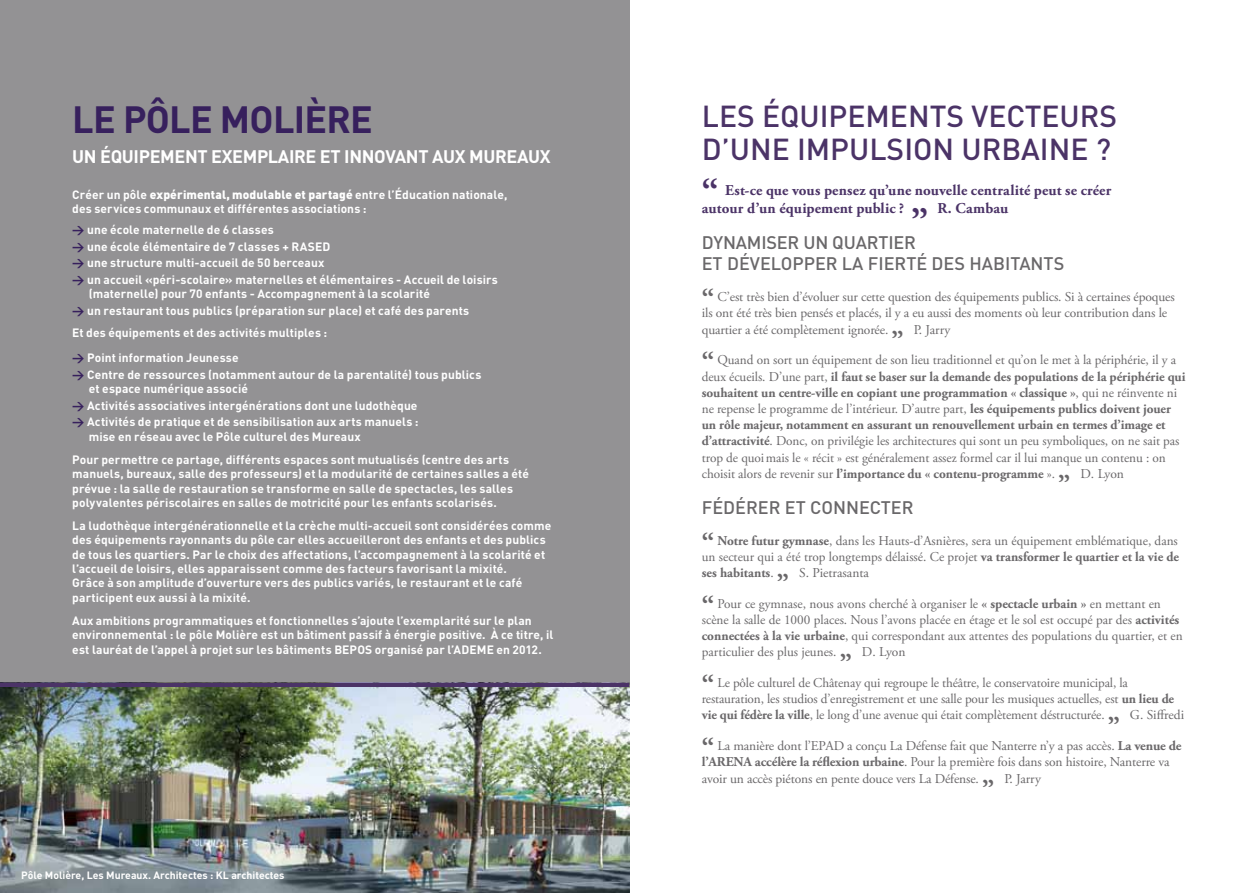
<style>
.page{position:relative;width:1259px;height:893px;background:#fff}
.page>*{position:absolute;margin:0;border:0;box-sizing:border-box;transform-origin:0 0}
.t1{font:700 37.5px "DIN";letter-spacing:.105em;color:#37205d}
.t2{font:700 36px "Adobe Garamond Pro";color:#4b3367}
.t3{font:700 34.95px "Adobe Garamond Pro";color:#4b3367}
.t4{font:500 30px/33px "DIN";letter-spacing:.05em;color:#4b3367;text-align:right}
.t5{font:500 18px/21.6px "DIN";color:#6a686a}
.t6{font:700 18px "DIN";color:#fff}
.t7{font:700 15px/18px "Adobe Garamond Pro";letter-spacing:.01em;color:#4b3367}
.t8{font:13.5px/16.2px "Adobe Garamond Pro";letter-spacing:-.01em;color:#6a686a}
.t9{font:700 12px/14.4px "DIN";letter-spacing:.01em;color:#fff}
.t10{font:700 10.5px "DIN";color:#fff}
.s1{font-weight:900}
.s2{color:#37205d}
.s3{font-weight:700;font-size:26.25px}
.s4{font-weight:700;font-size:25.5px}
.s5{font-weight:700}
</style>
<div class="page">
<div style="left:0;top:0;width:629px;height:893px;background:#939294"></div>
<img style="left:0;top:687px;width:629px;height:206px">
<div style="left:0;top:682px;width:629px;height:5px;background:#4b3367"></div>
<h1 class="t1" style="left:72px;top:95px;width:302px">LEpôle Molière</h1>
<h3 class="t6" style="left:72px;top:145px;width:183px">un équipement exempla</h3>
<h3 class="t6" style="left:289px;top:145px;width:107px">ire et innovanta</h3>
<h3 class="t6" style="left:443px;top:145px;width:108px">ux m ureaux</h3>
<p class="t9" style="left:72px;top:187px;width:436px">Créer un pôle <span class="s1">expérimental, modulable et partagé</span> entre l’éducation nationale, des services communaux et différentes associations :</p>
<p class="t9" style="left:72px;top:221px;width:427px;line-height:16.5px"><span class="s2">&gt;</span> une école maternelle de 6 classes<br><span class="s2">&gt;</span> une école élémentaire de 7 classes + RASED<br><span class="s2">&gt;</span> une structure multi-accueil de 50 berceaux<br><span class="s2">&gt;</span> un accueil «péri-scolaire» maternelles et élémentaires - Accueil de loisirs</p>
<p class="t9" style="left:72px;top:285px;width:398px;line-height:16.5px;text-indent:16px">(maternelle) pour 70 enfants - Accompagnement à la scolarité<br><span class="s2">&gt;</span> un restaurant tous publics (préparation sur place) et café des parents</p>
<p class="t9" style="left:72px;top:320px;width:256px;line-height:25px">Et des équipements et des activités multiples : <span class="s2">&gt;</span> Point information Jeunesse</p>
<p class="t9" style="left:89px;top:367px;width:394px;text-indent:-16px"><span class="s2">&gt;</span> Centre de ressources (notamment autour de la parentalité) tous publics et espace numérique associé</p>
<p class="t9" style="left:72px;top:397px;width:348px;line-height:16.5px"><span class="s2">&gt;</span> Activités associatives intergénérations dont une ludothèque <span class="s2">&gt;</span> Activités de pratique et de sensibilisation aux arts manuels :</p>
<p class="t9" style="left:72px;top:424px;width:438px;line-height:23px;text-indent:16px">mise en réseau avec le Pôle culturel des Mureaux<br>Pour permettre ce partage, différents espaces sont mutualisés (centre des arts</p>
<p class="t9" style="left:72px;top:466px;width:458px">manuels, bureaux, salle des professeurs) et la modularité de certaines salles a été prévue : la salle de restauration se transforme en salle de spectacles, les salles polyvalentes périscolaires en salles de motricité pour les enfants scolarisés.</p>
<p class="t9" style="left:72px;top:518px;width:480px">La ludothèque intergénérationnelle et la crèche multi-accueil sont considérées comme des équipements rayonnants du pôle car elles accueilleront des enfants et des publics de tous les quartiers. Par le choix des affectations, l’accompagnement à la scolarité et l’accueil de loisirs, elles apparaissent comme des facteurs favorisant la mixité.<br>Grâce à son amplitude d’ouverture vers des publics variés, le restaurant et le café participent eux aussi à la mixité.</p>
<p class="t9" style="left:72px;top:613px;width:482px">Aux ambitions programmatiques et fonctionnelles s’ajoute l’exemplarité sur le plan environnemental : le pôle Molière est un bâtiment passif à énergie positive. à ce titre, il est lauréat de l’appel à projet sur les bâtiments BEPOS organisé par l’ADEME en 2012.</p>
<p class="t10" style="left:21px;top:868px;width:265px">Pôle Molière, Les Mureaux. Architectes : KL architectes</p>
<h3 class="t4" style="left:702px;top:98px;width:147px">LES ÉQUIPEME</h3>
<h3 class="t4" style="left:908px;top:98px;width:82px">NTS VECTE</h3>
<h3 class="t4" style="left:702px;top:98px;width:417px">URS<br>D’UNE IMPULSION URBAINE ?</h3>
<h3 class="t3" style="left:702px;top:172px;width:18px">“</h3>
<p class="t7" style="left:702px;top:181px;width:411px;text-indent:23px">Est-ce que vous pensez qu’une nouvelle centralité peut se créer autour d’un équipement public ?</p>
<p class="t7" style="left:937px;top:199px;width:72px">R. Cambau</p>
<h2 class="t2" style="left:911px;top:182px;width:18px">„</h2>
<h3 class="t5" style="left:702px;top:231px;width:143px">DYNAMISER UN QUAR</h3>
<h3 class="t5" style="left:702px;top:231px;width:362px;text-indent:177px">TI ER<br>ET DÉVELOPPER LA FI ERTÉ DES HABITANTS</h3>
<p class="t8" style="left:702px;top:289px;width:474px"><span class="s3">“</span> C’est très bien d’évoluer sur cette question des équipements publics. Si à certaines époques ils ont été très bien pensés et placés, il y a eu aussi des moments où leur contribution dans le quartier a été complètement ignorée. <span class="s4">„</span> P. Jarry</p>
<p class="t8" style="left:702px;top:352px;width:485px"><span class="s3">“</span> Quand on sort un équipement de son lieu traditionnel et qu’on le met à la périphérie, il y a deux écueils. D’une part, <span class="s5">il faut se baser sur la demande des populations de la périphérie qui souhaitent un centre-ville en copiant une programmation « classique »</span>, qui ne réinvente ni ne repense le programme de l’intérieur. D’autre part, <span class="s5">les équipements publics doivent jouer un rôle majeur, notamment en assurant un renouvellement urbain en termes d’image et d’attractivité</span>. Donc, on privilégie les architectures qui sont un peu symboliques, on ne sait pas trop de quoimais le « récit » est généralement assez formel car il lui manque un contenu : on choisit alors de revenir sur <span class="s5">l’importance du « contenu-programme</span> ». <span class="s4">„</span> D. Lyon</p>
<h3 class="t5" style="left:702px;top:496px;width:169px">FÉDÉRER ET CONNECTE</h3>
<h3 class="t5" style="left:901px;top:496px;width:13px">R</h3>
<p class="t8" style="left:702px;top:533px;width:479px;text-align:justify"><span class="s3">“</span> <span class="s5">Notre futur gymnase</span>, dans les Hauts-d’Asnières, sera un équipement emblématique, dans un secteur qui a été trop longtemps délaissé. Ce projet <span class="s5">va transformer le quartier et la vie de ses habitants</span>. <span class="s4">„</span> S. Pietrasanta</p>
<p class="t8" style="left:702px;top:596px;width:482px"><span class="s3">“</span> Pour ce gymnase, nous avons cherché à organiser le <span class="s5">« spectacle urbain »</span> en mettant en scène la salle de 1000 places. Nous l’avons placée en étage et le sol est occupé par des <span class="s5">activités connectées à la vie urbaine</span>, qui correspondant aux attentes des populations du quartier, et en particulier des plus jeunes. <span class="s4">„</span> D. Lyon</p>
<p class="t8" style="left:702px;top:675px;width:484px"><span class="s3">“</span> Le pôle culturel de Châtenay qui regroupe le théâtre, le conservatoire municipal, la restauration, les studios d’enregistrement et une salle pour les musiques actuelles, est <span class="s5">un lieu de vie qui fédère la ville</span>, le long d’une avenue qui était complètement déstructurée. <span class="s4">„</span> G. Siffredi</p>
<p class="t8" style="left:702px;top:738px;width:481px"><span class="s3">“</span> La manière dont l’EPAD a conçu La Défense fait que Nanterre n’y a pas accès. <span class="s5">La venue de l’ARENA</span></p>
<p class="t8" style="left:702px;top:754px;width:469px;text-indent:53px"><span class="s5">accélère la réflexion urbaine</span>. Pour la première fois dans son histoire, Nanterre va avoir un accès piétons en pente douce vers La Défense. <span class="s4">„</span> P. Jarry</p>
</div>
